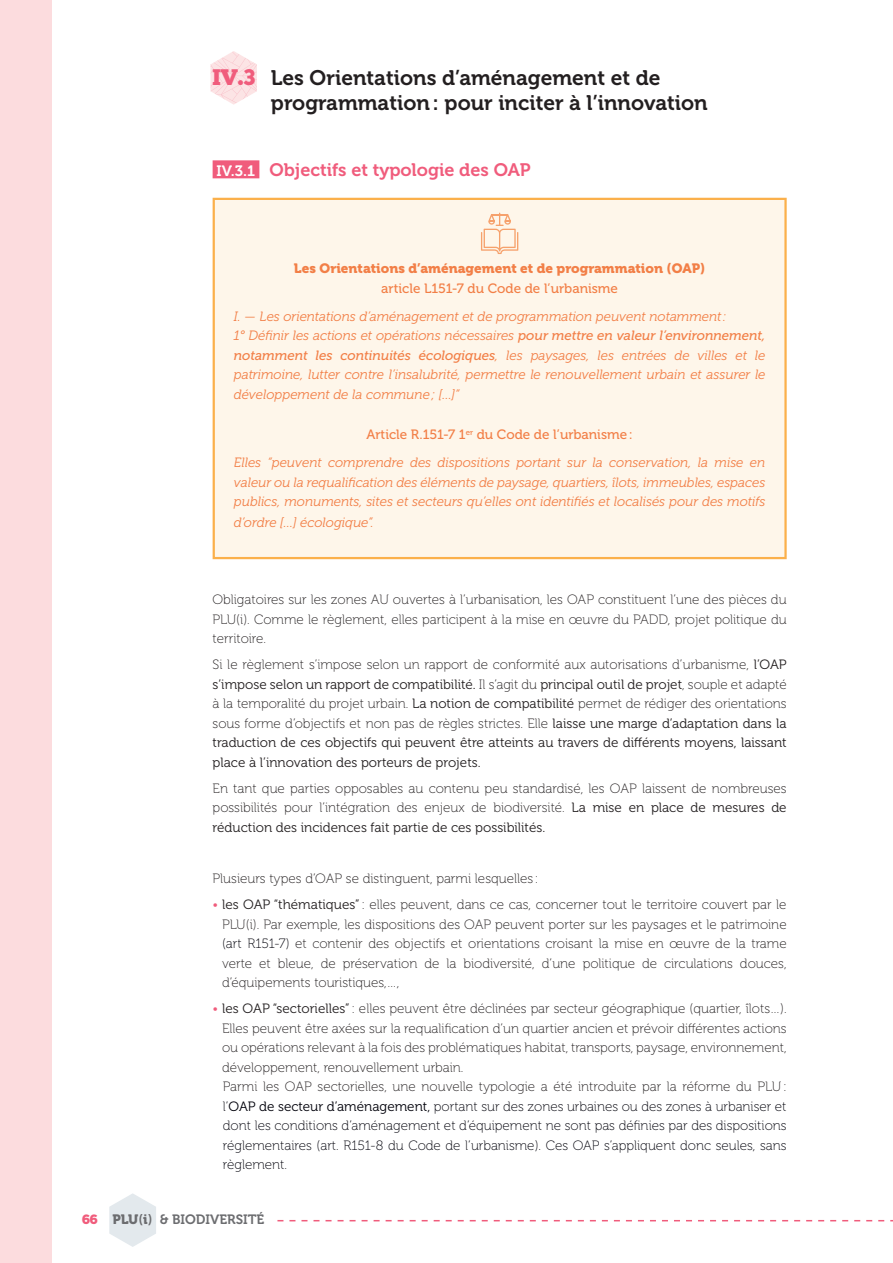
<style>
.page{position:relative;width:893px;height:1263px;background:#fff}
.page>*{position:absolute;margin:0;border:0;box-sizing:border-box;transform-origin:0 0}
.t1{font:21px/25.5px "Museo 700";color:#231f20}
.t2{font:18px "Museo 700";color:#f05c7c}
.t3{font:13.5px/19.5px "Museo 100";color:#231f20}
.t4{font:italic 13.5px/19.5px "Museo 300";color:#f27f47}
.t5{font:13.5px/19.5px "Museo 300";color:#231f20}
.t6{font:13.5px "Museo 500";color:#f27f47}
.t7{font:13.5px "Museo 900";color:#f27f47}
.t8{font:13.5px "Museo 700";color:#6c6d70}
.s1{font-family:"Chunk Five";font-size:22.5px;color:#f05c7c}
.s2{font-size:15px;color:#fff}
.s3{font-family:"Museo 500"}
.s4{font-family:"Museo 300"}
.s5{font-family:"Museo 100"}
.s6{color:#f05c7c}
.s7{color:#00000a}
.s8{font-family:"Museo 300";color:#00000a}
.s9{font-family:"Chunk Five";color:#f05c7c}
.s10{font-family:"Museo 900"}
</style>
<div class="page">
<svg style="left:109px;top:1193px;width:47px;height:54px"></svg>
<svg style="left:277px;top:1220px;width:616px;height:1px"></svg>
<div style="left:0;top:0;width:51px;height:1263px;background:#fcdcde"></div>
<div style="left:213px;top:198px;width:574px;height:361px;background:#fef6ea;border:2px solid #fbb04b"></div>
<svg style="left:481px;top:213px;width:37px;height:41px"></svg>
<svg style="left:210px;top:51px;width:47px;height:54px"></svg>
<div style="left:213px;top:160px;width:46px;height:18px;background:#f05c7c"></div>
<h1 class="t1" style="left:271px;top:65px;width:438px;text-indent:-58px"><span class="s1">IV.3</span> Les Orientations d’aménagement et de programmation: pour inciter à l’innovation</h1>
<h2 class="t2" style="left:217px;top:160px;width:316px"><span class="s2">IV.3.1</span> Objectifs et typologie des OAP</h2>
<p class="t7" style="left:294px;top:261px;width:413px">Les Orientations d’aménagement et de programmation (OAP)</p>
<p class="t6" style="left:381px;top:281px;width:238px">article L151-7 du Code de l’urbanisme</p>
<p class="t4" style="left:234px;top:307px;width:533px">I. — Les orientations d’aménagement et de programmation peuvent notamment:<br>1° Définir les actions et opérations nécessaires <span class="s3">pour mettre en valeur l’environnement, notamment les continuités écologiques</span>, les paysages, les entrées de villes et le patrimoine, lutter contre l’insalubrité, permettre le renouvellement urbain et assurer le développement de la commune; […]”</p>
<p class="t6" style="left:366px;top:427px;width:268px">Article R.151-7 1<sup>er</sup> du Code de l’urbanisme:</p>
<p class="t4" style="left:234px;top:453px;width:533px;line-height:20px;text-align:justify">Elles “peuvent comprendre des dispositions portant sur la conservation, la mise en valeur ou la requalification des éléments de paysage, quartiers, îlots, immeubles, espaces publics, monuments, sites et secteurs qu’elles ont identifiés et localisés pour des motifs d’ordre […] écologique”.</p>
<p class="t3" style="left:213px;top:590px;width:576px;text-align:justify">Obligatoires sur les zones AU ouvertes à l’urbanisation, les OAP constituent l’une des pièces du PLU(i). Comme le règlement, elles participent à la mise en œuvre du PADD, projet politique du territoire.</p>
<p class="t3" style="left:213px;top:655px;width:576px">Si le règlement s’impose selon un rapport de conformité aux autorisations d’urbanisme, <span class="s4">l’OAP</span></p>
<p class="t5" style="left:213px;top:675px;width:576px">s’impose selon un rapport de compatibilité. <span class="s5">Il s’agit du</span> principal outil de projet<span class="s5">, souple et adapté</span></p>
<p class="t3" style="left:213px;top:694px;width:576px">à la temporalité du projet urbain. <span class="s4">La notion de compatibilité</span> permet de rédiger des orientations sous forme d’objectifs et non pas de règles strictes. Elle <span class="s4">laisse une marge d’adaptation dans la</span></p>
<p class="t5" style="left:213px;top:733px;width:576px">traduction de ces objectifs qui peuvent être atteints au travers de différents moyens, laissant place à l’innovation des porteurs de projets.</p>
<p class="t3" style="left:213px;top:779px;width:576px">En tant que parties opposables au contenu peu standardisé, les OAP laissent de nombreuses possibilités pour l’intégration des enjeux de biodiversité. <span class="s4">La mise en place de mesures de</span></p>
<p class="t5" style="left:213px;top:817px;width:334px">réduction des incidences fait partie de ces possibilités.</p>
<p class="t3" style="left:213px;top:869px;width:328px">Plusieurs types d’OAP se distinguent, parmi lesquelles :</p>
<p class="t3" style="left:222px;top:895px;width:566px;text-align:justify;text-indent:-9px"><span class="s6">•</span> <span class="s4">les OAP “thématiques”</span>: elles peuvent, dans ce cas, concerner tout le territoire couvert par le PLU(i). Par exemple, les dispositions des OAP peuvent porter sur les paysages et le patrimoine <span class="s7">(art R151-7)</span> et contenir des objectifs et orientations croisant la mise en œuvre de la trame verte et bleue, de préservation de la biodiversité, d’une politique de circulations douces, d’équipements touristiques,…,</p>
<p class="t3" style="left:222px;top:999px;width:566px;text-indent:-9px"><span class="s6">•</span> <span class="s4">les OAP “sectorielles”</span>: elles peuvent être déclinées par secteur géographique (quartier, îlots…).<br>Elles peuvent être axées sur la requalification d’un quartier ancien et prévoir différentes actions ou opérations relevant à la fois des problématiques habitat, transports, paysage, environnement, développement, renouvellement urbain.<br>Parmi les OAP sectorielles, une nouvelle typologie a été introduite par la réforme du PLU: <span class="s7">l’</span><span class="s8">OAP de secteur d’aménagement,</span> <span class="s7">portant sur des zones urbaines ou des zones à urbaniser et dont les conditions d’aménagement et d’équipement ne sont pas définies par des dispositions réglementaires (art. R151-8 du Code de l’urbanisme). Ces OAP s’appliquent donc seules, sans règlement.</span></p>
<p class="t8" style="left:82px;top:1212px;width:184px"><span class="s9">66</span> <span class="s10">PLU</span>(<span class="s10">i</span>) &amp; BIODIVERSITÉ</p>
</div>
